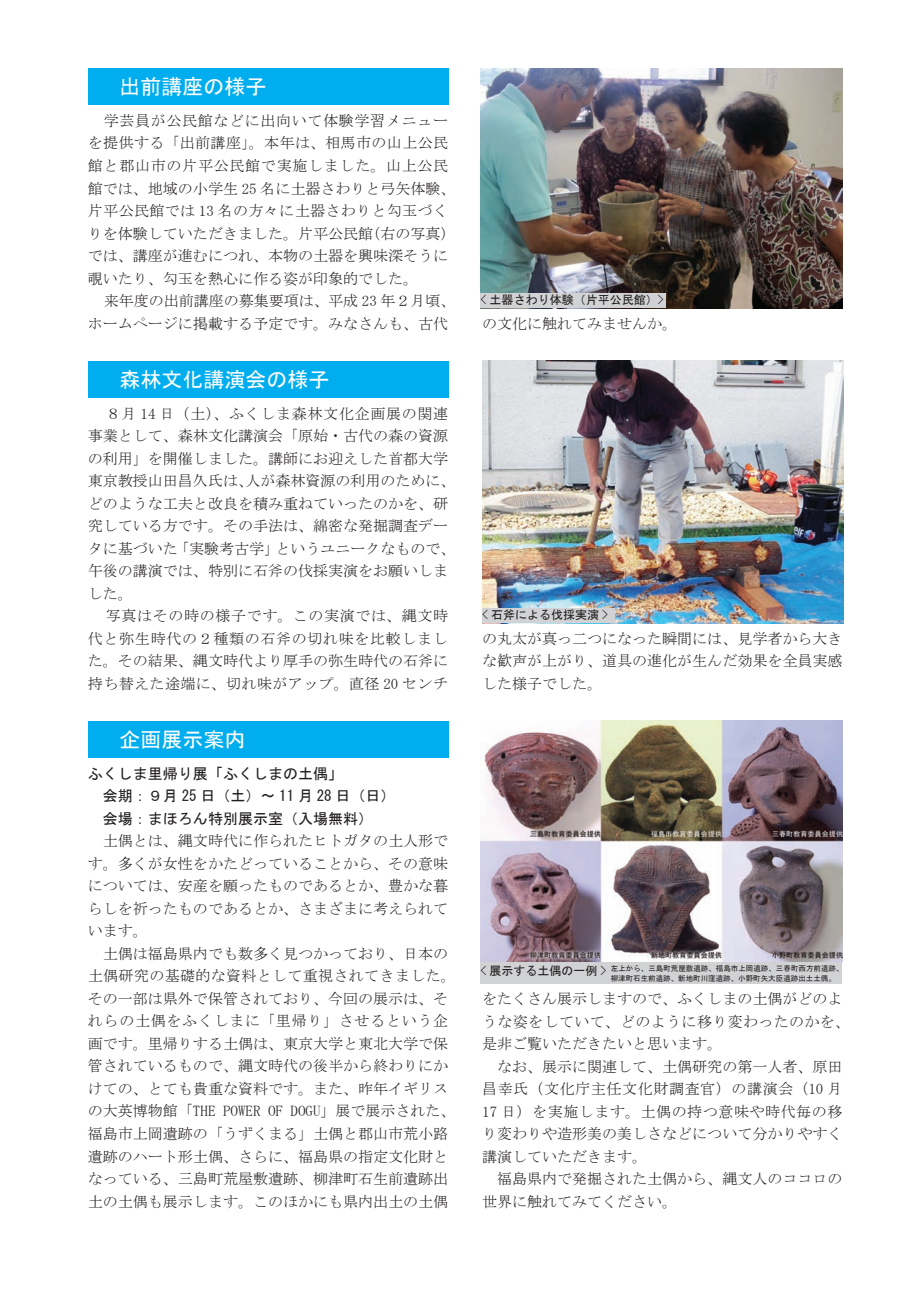
<style>
.page{position:relative;width:919px;height:1289px;background:#fff}
.page>*{position:absolute;margin:0;border:0;box-sizing:border-box;transform-origin:0 0}
.t1{font:21px "MS Gothic";color:#fafafa}
.t2{font:15px/22.5px "MS Mincho";color:#231f20}
.t3{font:15px/22.5px "MS Mincho";letter-spacing:.025em;color:#231f20}
.t4{font:15px "MS Gothic";color:#231f20}
.t5{font:12px "MS Gothic";color:#231f20}
.t6{font:7.5px "MS Gothic";color:#231f20}
.s1{color:#231f20}
</style>
<div class="page">
<div style="left:480px;top:961px;width:362px;height:22px;background:#d1d2d4"></div>
<div style="left:88px;top:68px;width:360px;height:37px;background:#00aeef"></div>
<div style="left:88px;top:721px;width:360px;height:36px;background:#00aeef"></div>
<div style="left:88px;top:361px;width:360px;height:37px;background:#00aeef"></div>
<img style="left:482px;top:361px;width:361px;height:262px">
<img style="left:480px;top:721px;width:362px;height:240px">
<div style="left:482px;top:608px;width:132px;height:15px;background:#d1d2d4"></div>
<img style="left:480px;top:68px;width:362px;height:240px">
<div style="left:480px;top:293px;width:186px;height:15px;background:#d1d2d4"></div>
<p class="t1" style="left:98px;top:76px;width:169px"><span class="s1">　</span>出前講座の様子</p>
<p class="t3" style="left:88px;top:109px;width:369px;text-indent:16px">学芸員が公民館などに出向いて体験学習メニューを提供する「出前講座」。本年は、相馬市の山上公民館と郡山市の片平公民館で実施しました。山上公民館では、地域の小学生 25 名に土器さわりと弓矢体験、片平公民館では 13 名の方々に土器さわりと勾玉づくりを体験していただきました。片平公民館（右の写真）では、講座が進むにつれ、本物の土器を興味深そうに覗いたり、勾玉を熱心に作る姿が印象的でした。</p>
<p class="t2" style="left:88px;top:289px;width:369px;text-indent:16px">来年度の出前講座の募集要項は、平成 23 年２月頃、ホームぺージに掲載する予定です。みなさんも、古代</p>
<p class="t1" style="left:98px;top:369px;width:232px"><span class="s1">　</span>森林文化講演会の様子</p>
<p class="t2" style="left:88px;top:402px;width:369px;text-indent:18px">８月 14 日（土）、ふくしま森林文化企画展の関連事業として、森林文化講演会「原始・古代の森の資源の利用」を開催しました。講師にお迎えした首都大学東京教授山田昌久氏は、人が森林資源の利用のために、どのような工夫と改良を積み重ねていったのかを、研究している方です。その手法は、綿密な発掘調査データに基づいた「実験考古学」というユニークなもので、午後の講演では、特別に石斧の伐採実演をお願いしました。</p>
<p class="t2" style="left:88px;top:604px;width:362px;text-align:justify;text-indent:18px">写真はその時の様子です。この実演では、縄文時代と弥生時代の２種類の石斧の切れ味を比較しました。その結果、縄文時代より厚手の弥生時代の石斧に持ち替えた途端に、切れ味がアップ。直径 20 センチ</p>
<p class="t1" style="left:98px;top:729px;width:148px"><span class="s1">　</span>企画展示案内</p>
<p class="t4" style="left:88px;top:766px;width:264px">ふくしま里帰り展「ふくしまの土偶」　</p>
<p class="t4" style="left:88px;top:788px;width:309px">　会期：９月 25 日（土）～ 11 月 28 日（日）</p>
<p class="t4" style="left:88px;top:811px;width:286px">　会場：まほろん特別展示室（入場無料）</p>
<p class="t2" style="left:88px;top:829px;width:361px;text-align:justify">　土偶とは、縄文時代に作られたヒトガタの土人形です。多くが女性をかたどっていることから、その意味については、安産を願ったものであるとか、豊かな暮らしを祈ったものであるとか、さまざまに考えられています。</p>
<p class="t2" style="left:88px;top:942px;width:369px">　土偶は福島県内でも数多く見つかっており、日本の土偶研究の基礎的な資料として重視されてきました。その一部は県外で保管されており、今回の展示は、それらの土偶をふくしまに「里帰り」させるという企画です。里帰りする土偶は、東京大学と東北大学で保管されているもので、縄文時代の後半から終わりにかけての、とても貴重な資料です。また、昨年イギリスの大英博物館「THE POWER OF DOGU」展で展示された、福島市上岡遺跡の「うずくまる」土偶と郡山市荒小路遺跡のハート形土偶、さらに、福島県の指定文化財となっている、三島町荒屋敷遺跡、柳津町石生前遺跡出土の土偶も展示します。このほかにも県内出土の土偶</p>
<p class="t5" style="left:480px;top:293px;width:184px">&lt; 土器さわり体験（片平公民館）&gt;</p>
<p class="t2" style="left:482px;top:312px;width:196px">の文化に触れてみませんか。</p>
<p class="t5" style="left:482px;top:608px;width:127px">&lt; 石斧による伐採実演 &gt;</p>
<p class="t2" style="left:482px;top:627px;width:361px;text-align:justify">の丸太が真っ二つになった瞬間には、見学者から大きな歓声が上がり、道具の進化が生んだ効果を全員実感した様子でした。</p>
<p class="t5" style="left:480px;top:964px;width:127px">&lt; 展示する土偶の一例 &gt;</p>
<p class="t6" style="left:611px;top:964px;width:234px">左上から、三島町荒屋敷遺跡、福島市上岡遺跡、三春町西方前遺跡、</p>
<p class="t6" style="left:610px;top:974px;width:226px">柳津町石生前遺跡、新地町川窪遺跡、小野町矢大臣遺跡出土土偶。</p>
<p class="t2" style="left:482px;top:987px;width:369px">をたくさん展示しますので、ふくしまの土偶がどのような姿をしていて、どのように移り変わったのかを、是非ご覧いただきたいと思います。</p>
<p class="t2" style="left:482px;top:1054px;width:361px;text-align:justify">　なお、展示に関連して、土偶研究の第一人者、原田昌幸氏（文化庁主任文化財調査官）の講演会（10 月17 日）を実施します。土偶の持つ意味や時代毎の移り変わりや造形美の美しさなどについて分かりやすく講演していただきます。</p>
<p class="t2" style="left:482px;top:1167px;width:361px">　福島県内で発掘された土偶から、縄文人のココロの世界に触れてみてください。</p>
</div>
